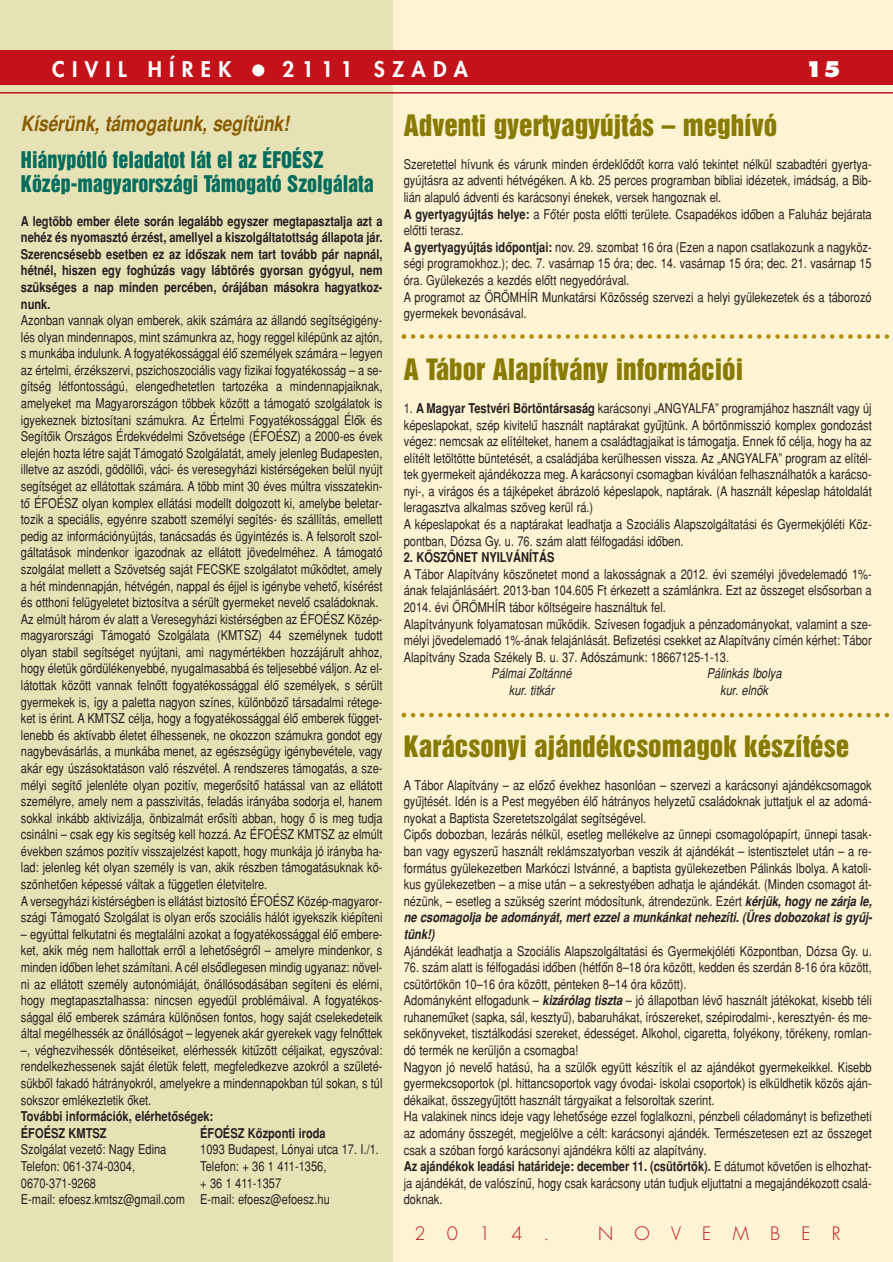
<style>
.page{position:relative;width:893px;height:1262px;background:#fff}
.page>*{position:absolute;margin:0;border:0;box-sizing:border-box;transform-origin:0 0}
.t1{font:27px "H Helvetica Inserat";color:#897a00}
.t2{font:21px/24px "H Helvetica Inserat";color:#006c5c;scale:.95 1}
.t3{font:21px "H Helvetica Narrow Bold Obliq";color:#885b00}
.t4{font:800 21px "H Futura";letter-spacing:.345em;color:#fff}
.t5{font:700 21px "H Futura Extra";color:#fff}
.t6{font:300 18px "H Futura";letter-spacing:1.18em;color:#c4121a}
.t7{font:13.5px/16.6px "H Helvetica Narrow";color:#231f20}
.t8{font:700 13.5px/16.6px "H Helvetica Narrow";color:#231f20;text-align:justify}
.t9{font:13.5px/16.6px "H Helvetica Narrow Bold Obliq";color:#231f20}
.t10{font:italic 13.5px "H Helvetica Narrow";color:#231f20}
.s1{font-weight:700}
.s2{font-family:"H Helvetica Narrow Bold Obliq"}
</style>
<div class="page">
<div style="left:393px;top:0;width:499px;height:1261px;background:#fef3d2"></div>
<div style="left:0;top:0;width:393px;height:1261px;background:#e7e2b5"></div>
<div style="left:0;top:50px;width:892px;height:34px;background:#c4121a"></div>
<hr style="left:0;top:92px;width:892px;height:2px;background:#c4121a">
<svg style="left:401px;top:334px;width:489px;height:5px"></svg>
<svg style="left:401px;top:713px;width:489px;height:4px"></svg>
<h2 class="t4" style="left:52px;top:59px;width:181px">CIVIL HÍREK</h2>
<h2 class="t4" style="left:282px;top:59px;width:187px">2111 SZADA</h2>
<h2 class="t5" style="left:805px;top:60px;width:36px">15</h2>
<h2 class="t3" style="left:21px;top:115px;width:269px">Kísérünk, támogatunk, segítünk!</h2>
<h2 class="t2" style="left:21px;top:149px;width:373px">Hiánypótló feladatot lát el az ÉFOÉSZ<br>Közép-magyarországi Támogató Szolgálata</h2>
<p class="t8" style="left:21px;top:214px;width:363px">A legtöbb ember élete során legalább egyszer megtapasztalja azt a nehéz és nyomasztó érzést, amellyel a kiszolgáltatottság állapota jár.<br>Szerencsésebb esetben ez az idôszak nem tart tovább pár napnál, hétnél, hiszen egy foghúzás vagy lábtörés gyorsan gyógyul, nem szükséges a nap minden percében, órájában másokra hagyatkoz&shy;nunk.</p>
<p class="t7" style="left:21px;top:313px;width:363px">Azonban vannak olyan emberek, akik számára az állandó segítségigény&shy;lés olyan mindennapos, mint számunkra az, hogy reggel kilépünk az ajtón, s munkába indulunk. A fogyatékossággal élô személyek számára – legyen az értelmi, érzékszervi, pszichoszociális vagy fizikai fogyatékosság – a se&shy;gítség létfontosságú, elengedhetetlen tartozéka a mindennapjaiknak, amelyeket ma Magyarországon többek között a támogató szolgálatok is igyekeznek biztosítani számukra. Az Értelmi Fogyatékossággal Élôk és Segítôik Országos Érdekvédelmi Szövetsége (ÉFOÉSZ) a 2000-es évek elején hozta létre saját Támogató Szolgálatát, amely jelenleg Budapesten, illetve az aszódi, gödöllôi, váci- és veresegyházi kistérségeken belül nyújt segítséget az ellátottak számára. A több mint 30 éves múltra visszatekin&shy;tô ÉFOÉSZ olyan komplex ellátási modellt dolgozott ki, amelybe beletar&shy;tozik a speciális, egyénre szabott személyi segítés- és szállítás, emellett pedig az információnyújtás, tanácsadás és ügyintézés is. A felsorolt szol&shy;gáltatások mindenkor igazodnak az ellátott jövedelméhez. A támogató szolgálat mellett a Szövetség saját FECSKE szolgálatot mûködtet, amely a hét mindennapján, hétvégén, nappal és éjjel is igénybe vehetô, kísérést és otthoni felügyeletet biztosítva a sérült gyermeket nevelô családoknak.<br>Az elmúlt három év alatt a Veresegyházi kistérségben az ÉFOÉSZ Közép&shy;magyarországi Támogató Szolgálata (KMTSZ) 44 személynek tudott olyan stabil segítséget nyújtani, ami nagymértékben hozzájárult ahhoz, hogy életük gördülékenyebbé, nyugalmasabbá és teljesebbé váljon. Az el&shy;látottak között vannak felnôtt fogyatékossággal élô személyek, s sérült gyermekek is, így a paletta nagyon színes, különbözô társadalmi rétege&shy;ket is érint. A KMTSZ célja, hogy a fogyatékossággal élô emberek függet&shy;lenebb és aktívabb életet élhessenek, ne okozzon számukra gondot egy nagybevásárlás, a munkába menet, az egészségügy igénybevétele, vagy akár egy úszásoktatáson való részvétel. A rendszeres támogatás, a sze&shy;mélyi segítô jelenléte olyan pozitív, megerôsítô hatással van az ellátott személyre, amely nem a passzivitás, feladás irányába sodorja el, hanem sokkal inkább aktivizálja, önbizalmát erôsíti abban, hogy ô is meg tudja csinálni – csak egy kis segítség kell hozzá. Az ÉFOÉSZ KMTSZ az elmúlt években számos pozitív visszajelzést kapott, hogy munkája jó irányba ha&shy;lad: jelenleg két olyan személy is van, akik részben támogatásuknak kö&shy;szönhetôen képessé váltak a független életvitelre.<br>A versegyházi kistérségben is ellátást biztosító ÉFOÉSZ Közép-magyaror&shy;szági Támogató Szolgálat is olyan erôs szociális hálót igyekszik kiépíteni</p>
<p class="t7" style="left:21px;top:926px;width:363px;text-align:justify">– egyúttal felkutatni és megtalálni azokat a fogyatékossággal élô embere&shy;ket, akik még nem hallottak errôl a lehetôségrôl – amelyre mindenkor, s minden idôben lehet számítani. A cél elsôdlegesen mindig ugyanaz: növel&shy;ni az ellátott személy autonómiáját, önállósodásában segíteni és elérni, hogy megtapasztalhassa: nincsen egyedül problémáival. A fogyatékos&shy;sággal élô emberek számára különösen fontos, hogy saját cselekedeteik által megélhessék az önállóságot – legyenek akár gyerekek vagy felnôttek –, véghezvihessék döntéseiket, elérhessék kitûzött céljaikat, egyszóval: rendelkezhessenek saját életük felett, megfeledkezve azokról a születé&shy;sükbôl fakadó hátrányokról, amelyekre a mindennapokban túl sokan, s túl sokszor emlékeztetik ôket.</p>
<p class="t8" style="left:21px;top:1109px;width:194px">További információk, elérhetôségek:<br>ÉFOÉSZ KMTSZ</p>
<p class="t8" style="left:200px;top:1125px;width:127px">ÉFOÉSZ Központi iroda</p>
<p class="t7" style="left:21px;top:1142px;width:147px">Szolgálat vezetô: Nagy Edina</p>
<p class="t7" style="left:200px;top:1142px;width:180px">1093 Budapest, Lónyai utca 17. I./1.</p>
<p class="t7" style="left:21px;top:1159px;width:116px">Telefon: 061-374-0304,</p>
<p class="t7" style="left:200px;top:1159px;width:128px">Telefon: + 36 1 411-1356,</p>
<p class="t7" style="left:21px;top:1175px;width:77px">0670-371-9268</p>
<p class="t7" style="left:21px;top:1175px;width:310px;text-indent:179px">+ 36 1 411-1357<br>E-mail: efoesz.kmtsz@gmail.com E-mail: efoesz@efoesz.hu</p>
<h1 class="t1" style="left:404px;top:114px;width:375px">Adventi gyertyagyújtás – meghívó</h1>
<p class="t7" style="left:404px;top:157px;width:469px">Szeretettel hívunk és várunk minden érdeklôdôt korra való tekintet nélkül szabadtéri gyertya&shy;gyújtásra az adventi hétvégéken. A kb. 25 perces programban bibliai idézetek, imádság, a Bib&shy;lián alapuló ádventi és karácsonyi énekek, versek hangoznak el.<br><span class="s1">A gyertyagyújtás helye:</span> a Fôtér posta elôtti területe. Csapadékos idôben a Faluház bejárata elôtti terasz.<br><span class="s1">A gyertyagyújtás idôpontjai:</span> nov. 29. szombat 16 óra (Ezen a napon csatlakozunk a nagyköz&shy;ségi programokhoz.); dec. 7. vasárnap 15 óra; dec. 14. vasárnap 15 óra; dec. 21. vasárnap 15 óra. Gyülekezés a kezdés elôtt negyedórával.<br>A programot az ÖRÖMHÍR Munkatársi Közösség szervezi a helyi gyülekezetek és a táborozó gyermekek bevonásával.</p>
<h1 class="t1" style="left:404px;top:358px;width:341px">A Tábor Alapítvány információi</h1>
<p class="t7" style="left:404px;top:401px;width:469px">1. <span class="s1">A Magyar Testvéri Börtöntársaság</span> karácsonyi „ANGYALFA” programjához használt vagy új képeslapokat, szép kivitelû használt naptárakat gyûjtünk. A börtönmisszió komplex gondozást végez: nemcsak az elítélteket, hanem a családtagjaikat is támogatja. Ennek fô célja, hogy ha az elítélt letöltötte büntetését, a családjába kerülhessen vissza. Az „ANGYALFA” program az elítél&shy;tek gyermekeit ajándékozza meg. A karácsonyi csomagban kiválóan felhasználhatók a karácso&shy;nyi-, a virágos és a tájképeket ábrázoló képeslapok, naptárak. (A használt képeslap hátoldalát leragasztva alkalmas szöveg kerül rá.)<br>A képeslapokat és a naptárakat leadhatja a Szociális Alapszolgáltatási és Gyermekjóléti Köz&shy;pontban, Dózsa Gy. u. 76. szám alatt félfogadási idôben.</p>
<p class="t8" style="left:404px;top:550px;width:152px">2. KÖSZÖNET NYILVÁNÍTÁS</p>
<p class="t7" style="left:404px;top:567px;width:469px">A Tábor Alapítvány köszönetet mond a lakosságnak a 2012. évi személyi jövedelemadó 1%- ának felajánlásáért. 2013-ban 104.605 Ft érkezett a számlánkra. Ezt az összeget elsôsorban a 2014. évi ÖRÖMHÍR tábor költségeire használtuk fel.<br>Alapítványunk folyamatosan mûködik. Szívesen fogadjuk a pénzadományokat, valamint a sze&shy;mélyi jövedelemadó 1%-ának felajánlását. Befizetési csekket az Alapítvány címén kérhet: Tábor Alapítvány Szada Székely B. u. 37. Adószámunk: 18667125-1-13.</p>
<p class="t10" style="left:491px;top:668px;width:82px">Pálmai Zoltánné</p>
<p class="t10" style="left:706px;top:668px;width:76px">Pálinkás Ibolya</p>
<p class="t10" style="left:508px;top:684px;width:47px">kur. titkár</p>
<p class="t10" style="left:720px;top:684px;width:49px">kur. elnök</p>
<h1 class="t1" style="left:404px;top:734px;width:447px">Karácsonyi ajándékcsomagok készítése</h1>
<p class="t7" style="left:404px;top:777px;width:469px">A Tábor Alapítvány – az elôzô évekhez hasonlóan – szervezi a karácsonyi ajándékcsomagok gyûjtését. Idén is a Pest megyében élô hátrányos helyzetû családoknak juttatjuk el az adomá&shy;nyokat a Baptista Szeretetszolgálat segítségével.<br>Cipôs dobozban, lezárás nélkül, esetleg mellékelve az ünnepi csomagolópapírt, ünnepi tasak&shy;ban vagy egyszerû használt reklámszatyorban veszik át ajándékát – istentisztelet után – a re&shy;formátus gyülekezetben Markóczi Istvánné, a baptista gyülekezetben Pálinkás Ibolya. A katoli&shy;kus gyülekezetben – a mise után – a sekrestyében adhatja le ajándékát. (Minden csomagot át&shy;nézünk, – esetleg a szükség szerint módosítunk, átrendezünk. Ezért <span class="s2">kérjük, hogy ne zárja le,</span></p>
<p class="t9" style="left:404px;top:910px;width:470px">ne csomagolja be adományát, mert ezzel a munkánkat nehezíti. (Üres dobozokat is gyûj&shy;tünk!)</p>
<p class="t7" style="left:404px;top:943px;width:469px">Ajándékát leadhatja a Szociális Alapszolgáltatási és Gyermekjóléti Központban, Dózsa Gy. u.</p>
<p class="t7" style="left:404px;top:960px;width:469px">76. szám alatt is félfogadási idôben (hétfôn 8–18 óra között, kedden és szerdán 8-16 óra között, csütörtökön 10–16 óra között, pénteken 8–14 óra között).<br>Adományként elfogadunk – <span class="s2">kizárólag tiszta</span> – jó állapotban lévô használt játékokat, kisebb téli ruhanemûket (sapka, sál, kesztyû), babaruhákat, írószereket, szépirodalmi-, keresztyén- és me&shy;sekönyveket, tisztálkodási szereket, édességet. Alkohol, cigaretta, folyékony, törékeny, romlan&shy;dó termék ne kerüljön a csomagba!<br>Nagyon jó nevelô hatású, ha a szülôk együtt készítik el az ajándékot gyermekeikkel. Kisebb gyermekcsoportok (pl. hittancsoportok vagy óvodai- iskolai csoportok) is elküldhetik közös aján&shy;dékaikat, összegyûjtött használt tárgyaikat a felsoroltak szerint.<br>Ha valakinek nincs ideje vagy lehetôsége ezzel foglalkozni, pénzbeli céladományt is befizetheti az adomány összegét, megjelölve a célt: karácsonyi ajándék. Természetesen ezt az összeget csak a szóban forgó karácsonyi ajándékra költi az alapítvány.<br><span class="s1">Az ajándékok leadási határideje: december 11. (csütörtök).</span> E dátumot követôen is elhozhat&shy;ja ajándékát, de valószínû, hogy csak karácsony után tudjuk eljuttatni a megajándékozott csalá&shy;doknak.</p>
<h3 class="t6" style="left:414px;top:1224px;width:137px">2014.</h3>
<h3 class="t6" style="left:598px;top:1224px;width:244px">NOVEMBER</h3>
</div>
